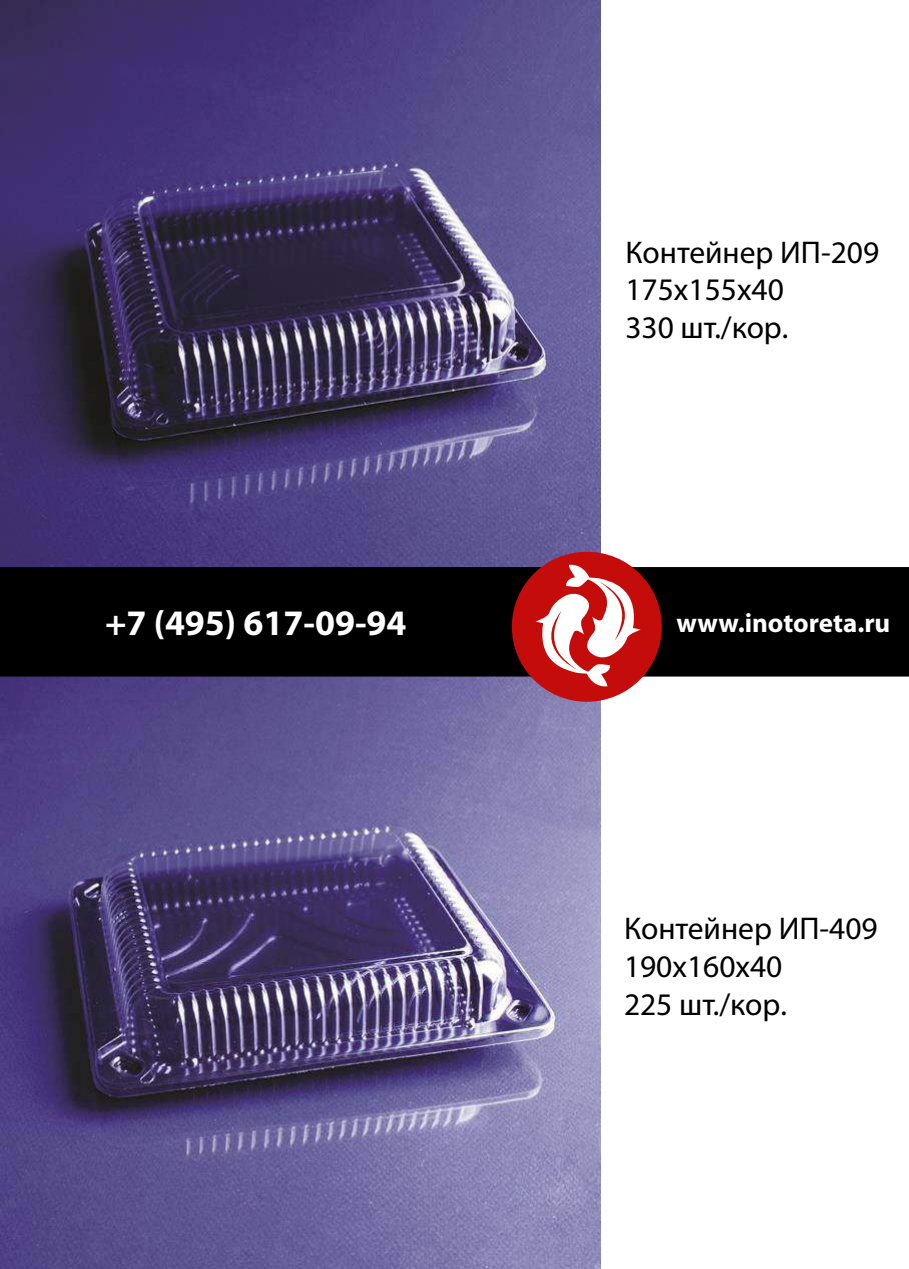
<style>
.page{position:relative;width:909px;height:1269px;background:#fff}
.page>*{position:absolute;margin:0;border:0;box-sizing:border-box;transform-origin:0 0}
.t1{font:700 36px "Myriad Pro";color:#fff}
.t2{font:31.5px/37.8px "Myriad Pro";color:#000}
.t3{font:700 27px "Myriad Pro";color:#fff}
</style>
<div class="page">
<img style="left:0;top:0;width:600px;height:567px">
<img style="left:0;top:676px;width:600px;height:593px">
<div style="left:0;top:567px;width:909px;height:109px;background:#000"></div>
<div style="left:512px;top:552px;width:150px;height:150px;background:#c40d0a;border-radius:50%"></div>
<svg style="left:532px;top:562px;width:112px;height:127px"></svg>
<p class="t2" style="left:626px;top:234px;width:255px">Контейнер ИП-209<br>175х155х40<br>330 шт./кор.</p>
<p class="t1" style="left:105px;top:602px;width:303px">+7 (495) 617-09-94</p>
<p class="t3" style="left:676px;top:607px;width:215px">www.inotoreta.ru</p>
<p class="t2" style="left:624px;top:910px;width:255px">Контейнер ИП-409<br>190х160х40<br>225 шт./кор.</p>
</div>
